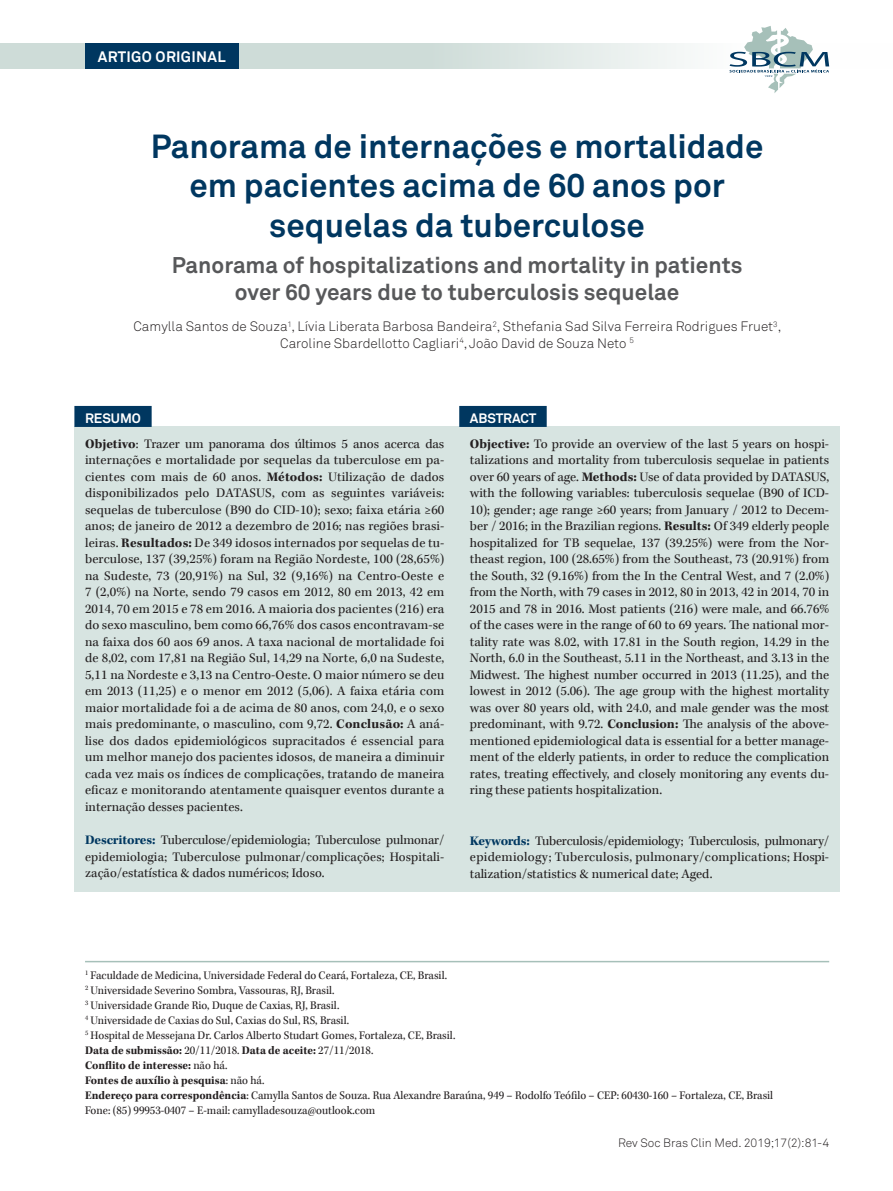
<style>
.page{position:relative;width:893px;height:1191px;background:#fff}
.page>*{position:absolute;margin:0;border:0;box-sizing:border-box;transform-origin:0 0}
.t1{font:700 33px/39.6px "Akkurat Pro";color:#003760;text-align:center}
.t2{font:700 22.5px/27px "Akkurat Pro";color:#57585a;text-align:center}
.t3{font:700 15px "Akkurat Pro";letter-spacing:.02em;color:#fff}
.t4{font:13.5px/16.5px "Kepler Std";color:#231f20;text-align:justify}
.t5{font:13.5px/16.5px "Akkurat Light Pro";color:#231f20;text-align:center}
.t6{font:700 13.5px "Akkurat Pro";color:#fff}
.t7{font:12px/15px "Kepler Std";color:#231f20;scale:.95 1}
.t8{font:12px "Akkurat Light Pro";color:#231f20}
.s1{font-weight:700}
.s2{font-weight:700;color:#003760}
</style>
<div class="page">
<svg style="left:0;top:43px;width:830px;height:26px;background:#d9e4e1"></svg>
<div style="left:85px;top:43px;width:153px;height:26px;background:#003760"></div>
<svg style="left:729px;top:26px;width:100px;height:67px"></svg>
<div style="left:74px;top:426px;width:766px;height:466px;background:#d7e4e1"></div>
<hr style="left:85px;top:961px;width:744px;height:1px;background:#a6c0b9">
<div style="left:74px;top:406px;width:78px;height:21px;background:#003760"></div>
<div style="left:459px;top:406px;width:88px;height:21px;background:#003760"></div>
<p class="t3" style="left:98px;top:47px;width:129px">ARTIGO ORIGINAL</p>
<h1 class="t1" style="left:151px;top:127px;width:614px">Panorama de internações e mortalidade em pacientes acima de 60 anos por sequelas da tuberculose</h1>
<h2 class="t2" style="left:172px;top:252px;width:572px">Panorama of hospitalizations and mortality in patients over 60 years due to tuberculosis sequelae</h2>
<p class="t5" style="left:134px;top:318px;width:649px">Camylla Santos de Souza<sup>1</sup>, Lívia Liberata Barbosa Bandeira<sup>2</sup>, Sthefania Sad Silva Ferreira Rodrigues Fruet<sup>3</sup>,<br>Caroline Sbardellotto Cagliari<sup>4</sup>, João David de Souza Neto <sup>5</sup></p>
<p class="t6" style="left:85px;top:409px;width:56px">Resumo</p>
<p class="t4" style="left:85px;top:436px;width:361px"><span class="s1">Objetivo</span>: Trazer um panorama dos últimos 5 anos acerca das internações e mortalidade por sequelas da tuberculose em pa&shy;cientes com mais de 60 anos. <span class="s1">Métodos:</span> Utilização de dados disponibilizados pelo DATASUS, com as seguintes variáveis: sequelas de tuberculose (B90 do CID-10); sexo; faixa etária ≥60 anos; de janeiro de 2012 a dezembro de 2016; nas regiões brasi&shy;leiras. <span class="s1">Resultados:</span> De 349 idosos internados por sequelas de tu&shy;berculose, 137 (39,25%) foram na Região Nordeste, 100 (28,65%) na Sudeste, 73 (20,91%) na Sul, 32 (9,16%) na Centro-Oeste e 7 (2,0%) na Norte, sendo 79 casos em 2012, 80 em 2013, 42 em 2014, 70 em 2015 e 78 em 2016. A maioria dos pacientes (216) era do sexo masculino, bem como 66,76% dos casos encontravam-se na faixa dos 60 aos 69 anos. A taxa nacional de mortalidade foi de 8,02, com 17,81 na Região Sul, 14,29 na Norte, 6,0 na Sudeste, 5,11 na Nordeste e 3,13 na Centro-Oeste. O maior número se deu em 2013 (11,25) e o menor em 2012 (5,06). A faixa etária com maior mortalidade foi a de acima de 80 anos, com 24,0, e o sexo mais predominante, o masculino, com 9,72. <span class="s1">Conclusão:</span> A aná&shy;lise dos dados epidemiológicos supracitados é essencial para um melhor manejo dos pacientes idosos, de maneira a diminuir cada vez mais os índices de complicações, tratando de maneira eficaz e monitorando atentamente quaisquer eventos durante a internação desses pacientes.</p>
<p class="t4" style="left:85px;top:832px;width:361px"><span class="s2">Descritores:</span> Tuberculose/epidemiologia; Tuberculose pulmonar/ epidemiologia; Tuberculose pulmonar/complicações; Hospitali&shy;zação/estatística &amp; dados numéricos; Idoso.</p>
<p class="t6" style="left:470px;top:409px;width:66px">Abstract</p>
<p class="t4" style="left:470px;top:436px;width:361px"><span class="s1">Objective:</span> To provide an overview of the last 5 years on hospi&shy;talizations and mortality from tuberculosis sequelae in patients over 60 years of age. <span class="s1">Methods:</span> Use of data provided by DATASUS, with the following variables: tuberculosis sequelae (B90 of ICD-10); gender; age range ≥60 years; from January / 2012 to Decem&shy;ber / 2016; in the Brazilian regions. <span class="s1">Results:</span> Of 349 elderly people hospitalized for TB sequelae, 137 (39.25%) were from the Nor&shy;theast region, 100 (28.65%) from the Southeast, 73 (20.91%) from the South, 32 (9.16%) from the In the Central West, and 7 (2.0%) from the North, with 79 cases in 2012, 80 in 2013, 42 in 2014, 70 in 2015 and 78 in 2016. Most patients (216) were male, and 66.76% of the cases were in the range of 60 to 69 years. The national mor&shy;tality rate was 8.02, with 17.81 in the South region, 14.29 in the North, 6.0 in the Southeast, 5.11 in the Northeast, and 3.13 in the Midwest. The highest number occurred in 2013 (11.25), and the lowest in 2012 (5.06). The age group with the highest mortality was over 80 years old, with 24.0, and male gender was the most predominant, with 9.72. <span class="s1">Conclusion:</span> The analysis of the above&shy;mentioned epidemiological data is essential for a better manage&shy;ment of the elderly patients, in order to reduce the complication rates, treating effectively, and closely monitoring any events du&shy;ring these patients hospitalization.</p>
<p class="t4" style="left:470px;top:833px;width:361px"><span class="s2">Keywords:</span> Tuberculosis/epidemiology; Tuberculosis, pulmonary/ epidemiology; Tuberculosis, pulmonary/complications; Hospi&shy;talization/statistics &amp; numerical date; Aged.</p>
<p class="t7" style="left:85px;top:968px;width:726px"><sup>1</sup> Faculdade de Medicina, Universidade Federal do Ceará, Fortaleza, CE, Brasil.<br><sup>2</sup> Universidade Severino Sombra, Vassouras, RJ, Brasil.<br><sup>3</sup> Universidade Grande Rio, Duque de Caxias, RJ, Brasil.<br><sup>4</sup> Universidade de Caxias do Sul, Caxias do Sul, RS, Brasil.<br><sup>5</sup> Hospital de Messejana Dr. Carlos Alberto Studart Gomes, Fortaleza, CE, Brasil.<br><span class="s1">Data de submissão:</span> 20/11/2018. <span class="s1">Data de aceite:</span> 27/11/2018.<br><span class="s1">Conflito de interesse:</span> não há.<br><span class="s1">Fontes de auxílio à pesquisa</span>: não há.<br><span class="s1">Endereço para correspondência</span>: Camylla Santos de Souza. Rua Alexandre Baraúna, 949 – Rodolfo Teófilo – CEP: 60430-160 – Fortaleza, CE, Brasil Fone: (85) 99953-0407 – E-mail: camylladesouza@outlook.com</p>
<p class="t8" style="left:618px;top:1135px;width:213px">Rev Soc Bras Clin Med. 2019;17(2):81-4</p>
</div>
